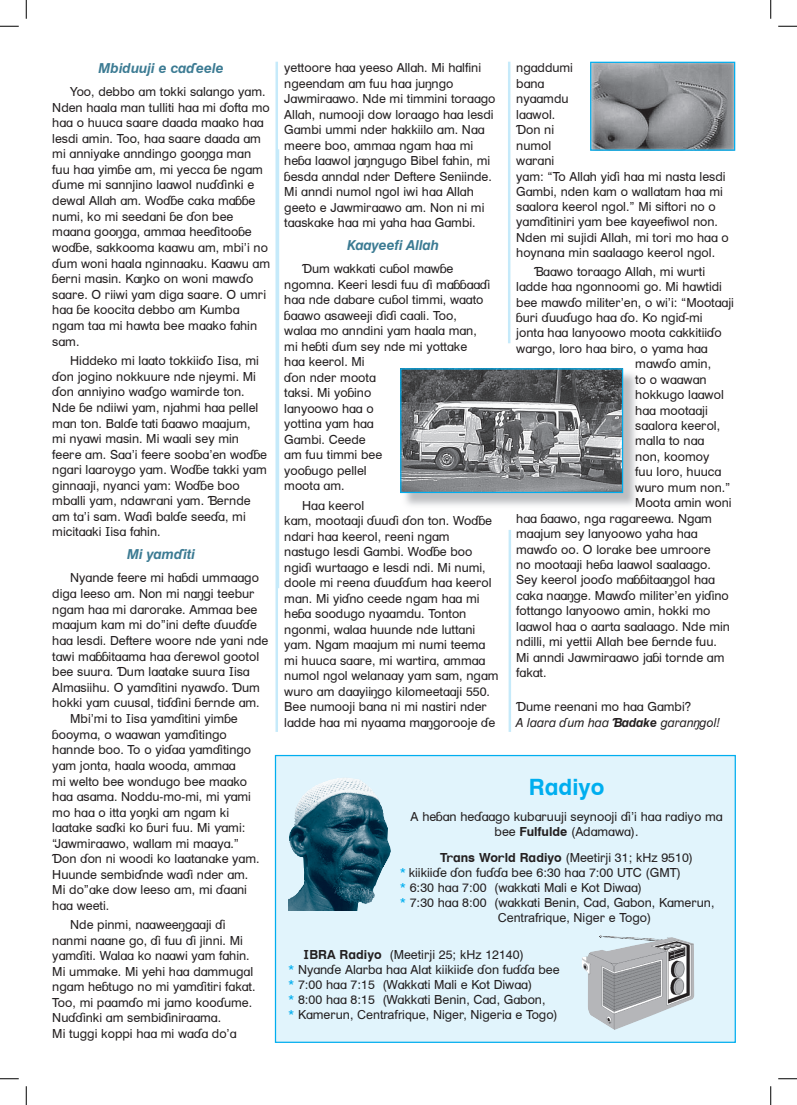
<style>
.page{position:relative;width:797px;height:1105px;background:#fff}
.page>*{position:absolute;margin:0;border:0;box-sizing:border-box;transform-origin:0 0}
.t1{font:700 22.5px "Pulaar JL Sans";color:#00aeef}
.t2{font:13.75px "Pulaar JL Sans Bd It";color:#3c7b93}
.t3{font:12.5px/15.5px "Pulaar JL Sans";color:#231f20}
.t4{font:12.5px "Arial";color:#231f20}
.s1{font-style:italic}
.s2{font-family:"Pulaar JL Sans Bd It"}
.s3{font-weight:700}
.s4{font-family:"Arial"}
.s5{color:#00aeef}
.s6{font-family:"Pulaar JL Sans"}
</style>
<div class="page">
<div style="left:275px;top:755px;width:460px;height:287px;background:#e1f4fc"></div>
<div style="left:275px;top:755px;width:461px;height:288px;border:1px solid #00aeef"></div>
<img style="left:401px;top:369px;width:235px;height:137px">
<img style="left:402px;top:370px;width:219px;height:121px">
<div style="left:400px;top:368px;width:223px;height:125px;border:1px solid #00aeef"></div>
<img style="left:592px;top:64px;width:141px;height:85px">
<div style="left:590px;top:62px;width:145px;height:89px;border:1px solid #00aeef"></div>
<hr style="left:277px;top:149px;width:2px;height:439px;background:#c6eafa">
<hr style="left:508px;top:62px;width:2px;height:281px;background:#c6eafa">
<hr style="left:275px;top:62px;width:3px;height:670px;background:#c6eafa">
<hr style="left:508px;top:530px;width:3px;height:202px;background:#c6eafa">
<img style="left:288px;top:802px;width:103px;height:108px">
<img style="left:582px;top:935px;width:112px;height:95px">
<svg style="left:0;top:25px;width:19px;height:2px"></svg>
<svg style="left:778px;top:25px;width:19px;height:2px"></svg>
<svg style="left:0;top:1078px;width:19px;height:1px"></svg>
<svg style="left:778px;top:1078px;width:19px;height:1px"></svg>
<svg style="left:25px;top:0;width:2px;height:19px"></svg>
<svg style="left:25px;top:1086px;width:2px;height:19px"></svg>
<svg style="left:770px;top:0;width:1px;height:19px"></svg>
<svg style="left:770px;top:1086px;width:1px;height:19px"></svg>
<p class="t2" style="left:99px;top:60px;width:127px">Mbiduuji e caxeele</p>
<p class="t3" style="left:52px;top:84px;width:219px;text-indent:18px">Yoo, debbo am tokki salango yam.<br>Nden haala man tulliti haa mi xofta mo haa o huuca saare daada maako haa lesdi amin. Too, haa saare daada am mi anniyake anndingo goozga man fuu haa yimve am, mi yecca ve ngam xume mi sannjino laawol nuxxinki e dewal Allah am. Woxve caka mavve numi, ko mi seedani ve xon bee maana goozga, ammaa heexitoove woxve, sakkooma kaawu am, mbi’i no xum woni haala nginnaaku. Kaawu am verni masin. Kazko on woni mawxo saare. O riiwi yam diga saare. O umri haa ve koocita debbo am Kumba ngam taa mi hawta bee maako fahin sam.</p>
<p class="t3" style="left:52px;top:353px;width:216px;text-indent:18px">Hiddeko mi laato tokkiixo Iisa, mi xon jogino nokkuure nde njeymi. Mi xon anniyino waxgo wamirde ton.<br>Nde ve ndiiwi yam, njahmi haa pellel man ton. Balxe tati vaawo maajum, mi nyawi masin. Mi waali sey min feere am. Saa’i feere sooba’en woxve ngari laaroygo yam. Woxve takki yam ginnaaji, nyanci yam: Woxve boo mballi yam, ndawrani yam. Vernde am ta’i sam. Waxi balxe seexa, mi micitaaki Iisa fahin.</p>
<p class="t2" style="left:127px;top:546px;width:69px">Mi yamxiti</p>
<p class="t3" style="left:70px;top:570px;width:190px">Nyande feere mi havdi ummaago</p>
<p class="t3" style="left:52px;top:586px;width:204px">diga leeso am. Non mi nazgi teebur</p>
<p class="t3" style="left:52px;top:601px;width:206px">ngam haa mi darorake. Ammaa bee</p>
<p class="t3" style="left:52px;top:617px;width:206px">maajum kam mi do”ini defte xuuxxe</p>
<p class="t3" style="left:52px;top:633px;width:217px">haa lesdi. Deftere woore nde yani nde</p>
<p class="t3" style="left:52px;top:648px;width:208px">tawi mavvitaama haa xerewol gootol</p>
<p class="t3" style="left:52px;top:664px;width:199px">bee suura. Xum laatake suura Iisa</p>
<p class="t3" style="left:52px;top:679px;width:209px">Almasiihu. O yamxitini nyawxo. Xum</p>
<p class="t3" style="left:52px;top:695px;width:209px">hokki yam cuusal, tixxini vernde am.</p>
<p class="t3" style="left:70px;top:711px;width:169px">Mbi’mi to Iisa yamxitini yimve</p>
<p class="t3" style="left:52px;top:726px;width:176px">vooyma, o waawan yamxitingo</p>
<p class="t3" style="left:52px;top:742px;width:200px">hannde boo. To o yixaa yamxitingo</p>
<p class="t3" style="left:52px;top:758px;width:185px">yam jonta, haala wooda, ammaa</p>
<p class="t3" style="left:52px;top:773px;width:196px">mi welto bee wondugo bee maako</p>
<p class="t3" style="left:52px;top:789px;width:200px">haa asama. Noddu-mo-mi, mi qami</p>
<p class="t3" style="left:52px;top:804px;width:178px">mo haa o itta yozki am ngam ki</p>
<p class="t3" style="left:52px;top:820px;width:195px">laatake saxki ko vuri fuu. Mi qami:</p>
<p class="t3" style="left:52px;top:836px;width:188px">“Jawmiraawo, wallam mi maaya.”</p>
<p class="t3" style="left:52px;top:851px;width:209px">Xon xon ni woodi ko laatanake yam.</p>
<p class="t3" style="left:52px;top:867px;width:197px">Huunde sembixnde waxi nder am.</p>
<p class="t3" style="left:52px;top:882px;width:196px">Mi do”ake dow leeso am, mi xaani</p>
<p class="t3" style="left:52px;top:898px;width:58px">haa weeti.</p>
<p class="t3" style="left:52px;top:917px;width:205px;text-indent:18px">Nde pinmi, naaweezgaaji xi nanmi naane go, xi fuu xi jinni. Mi yamxiti. Walaa ko naawi yam fahin.<br>Mi ummake. Mi yehi haa dammugal ngam hevtugo no mi yamxitiri fakat.<br>Too, mi paamxo mi jamo kooxume.<br>Nuxxinki am sembixiniraama.<br>Mi tuggi koppi haa mi waxa do’a</p>
<p class="t3" style="left:284px;top:60px;width:213px">yettoore haa yeeso Allah. Mi halfini ngeendam am fuu haa juzngo<br>Jawmiraawo. Nde mi timmini toraago<br>Allah, numooji dow loraago haa lesdi<br>Gambi ummi nder hakkiilo am. Naa meere boo, ammaa ngam haa mi heva laawol jazngugo Bibel fahin, mi vesda anndal nder Deftere Seniinde.<br>Mi anndi numol ngol iwi haa Allah geeto e Jawmiraawo am. Non ni mi taaskake haa mi yaha haa Gambi.</p>
<p class="t2" style="left:347px;top:237px;width:94px">Kaayeefi Allah</p>
<p class="t3" style="left:284px;top:261px;width:207px;text-indent:18px">Xum wakkati cuvol mawve ngomna. Keeri lesdi fuu xi mavvaaxi haa nde dabare cuvol timmi, waato vaawo asaweeji xixi caali. Too, walaa mo anndini yam haala man, mi hevti xum sey nde mi yottake haa keerol. Mi<br>xon nder moota<br>taksi. Mi yovino<br>lanyoowo haa o<br>yottina yam haa<br>Gambi. Ceede<br>am fuu timmi bee<br>yoovugo pellel<br>moota am.</p>
<p class="t3" style="left:284px;top:497px;width:216px;text-indent:18px">Haa keerol<br>kam, mootaaji xuuxi xon ton. Woxve ndari haa keerol, reeni ngam<br>nastugo lesdi Gambi. Woxve boo ngixi wurtaago e lesdi ndi. Mi numi, doole mi reena xuuxxum haa keerol man. Mi yixno ceede ngam haa mi heva soodugo nyaamdu. Tonton ngonmi, walaa huunde nde luttani yam. Ngam maajum mi numi teema mi huuca saare, mi wartira, ammaa numol ngol welanaay yam sam, ngam wuro am daayiizgo kilomeetaaji 550.<br>Bee numooji bana ni mi nastiri nder ladde haa mi nyaama mazgorooje xe</p>
<p class="t3" style="left:516px;top:60px;width:214px">ngaddumi<br>bana<br>nyaamdu<br>laawol.<br>Xon ni<br>numol<br>warani<br>yam: “To Allah yixi haa mi nasta lesdi<br>Gambi, nden kam o wallatam haa mi saalora keerol ngol.” Mi siftori no o yamxitiniri yam bee kayeefiwol non.<br>Nden mi sujidi Allah, mi tori mo haa o hoynana min saalaago keerol ngol.</p>
<p class="t3" style="left:534px;top:263px;width:172px">Vaawo toraago Allah, mi wurti</p>
<p class="t3" style="left:516px;top:279px;width:207px">ladde haa ngonnoomi go. Mi hawtidi</p>
<p class="t3" style="left:516px;top:294px;width:219px">bee mawxo militer’en, o wi’i: “Mootaaji</p>
<p class="t3" style="left:516px;top:310px;width:188px">vuri xuuxugo haa xo. Ko ngix-mi</p>
<p class="t3" style="left:516px;top:325px;width:207px">jonta haa lanyoowo moota cakkitiixo</p>
<p class="t3" style="left:516px;top:341px;width:193px">wargo, loro haa biro, o qama haa</p>
<p class="t3" style="left:635px;top:356px;width:77px">mawxo amin,</p>
<p class="t3" style="left:635px;top:371px;width:73px">to o waawan</p>
<p class="t3" style="left:635px;top:387px;width:90px">hokkugo laawol</p>
<p class="t3" style="left:635px;top:402px;width:74px">haa mootaaji</p>
<p class="t3" style="left:635px;top:418px;width:86px">saalora keerol,</p>
<p class="t3" style="left:635px;top:433px;width:70px">malla to naa</p>
<p class="t3" style="left:635px;top:449px;width:75px">non, koomoy</p>
<p class="t3" style="left:635px;top:464px;width:87px">fuu loro, huuca</p>
<p class="t3" style="left:635px;top:479px;width:97px">wuro mum non.”</p>
<p class="t3" style="left:635px;top:495px;width:98px">Moota amin woni</p>
<p class="t3" style="left:516px;top:510px;width:197px">haa vaawo, nga ragareewa. Ngam</p>
<p class="t3" style="left:516px;top:526px;width:183px">maajum sey lanyoowo yaha haa</p>
<p class="t3" style="left:516px;top:541px;width:196px">mawxo oo. O lorake bee umroore</p>
<p class="t3" style="left:516px;top:557px;width:196px">no mootaaji heva laawol saalaago.</p>
<p class="t3" style="left:516px;top:572px;width:200px">Sey keerol jooxo mavvitaazgol haa</p>
<p class="t3" style="left:516px;top:588px;width:214px">caka naazge. Mawxo militer’en yixino</p>
<p class="t3" style="left:516px;top:603px;width:196px">fottango lanyoowo amin, hokki mo</p>
<p class="t3" style="left:516px;top:618px;width:215px">laawol haa o aarta saalaago. Nde min</p>
<p class="t3" style="left:516px;top:634px;width:202px">ndilli, mi yettii Allah bee vernde fuu.</p>
<p class="t3" style="left:516px;top:649px;width:210px">Mi anndi Jawmiraawo javi tornde am</p>
<p class="t3" style="left:516px;top:665px;width:32px">fakat.</p>
<p class="t3" style="left:516px;top:699px;width:206px">Xume reenani mo haa Gambi?<br><span class="s1">A laara xum haa</span> <span class="s2">Vadake</span> <span class="s1">garanzgol!</span></p>
<h1 class="t1" style="left:528px;top:774px;width:77px">Radiyo</h1>
<p class="t3" style="left:410px;top:809px;width:313px;line-height:15px;text-align:center">A hevan hexaago kubaruuji seynooji xi’i haa radiyo ma bee <span class="s3">Fulfulde</span> (Adamawa).</p>
<p class="t3" style="left:400px;top:849px;width:316px;line-height:15px;text-indent:40px"><span class="s3">Trans World Radiyo</span> (Meetirji 31; <span class="s4">kHz</span> 9510)<br><span class="s5">*</span> kiikiixe xon fuxxa bee 6:30 haa 7:00 UTC (GMT)<br><span class="s5">*</span> 6:30 haa 7:00 (wakkati Mali e Kot Diwaa)<br><span class="s5">*</span> 7:30 haa 8:00 (wakkati Benin, Cad, Gabon, Kamerun,</p>
<p class="t4" style="left:497px;top:913px;width:155px">Centrafrique<span class="s6">, Niger e Togo)</span></p>
<p class="t3" style="left:288px;top:947px;width:273px;line-height:15px;text-indent:16px"><span class="s3">IBRA Radiyo</span> (Meetirji 25; <span class="s4">kHz</span> 12140)<br><span class="s5">*</span> Nyanxe Alarba haa Alat kiikiixe xon fuxxa bee <span class="s5">*</span> 7:00 haa 7:15 (Wakkati Mali e Kot Diwaa)<br><span class="s5">*</span> 8:00 haa 8:15 (Wakkati Benin, Cad, Gabon,<br><span class="s5">*</span> Kamerun, <span class="s4">Centrafrique</span>, Niger, Nigeria e Togo)</p>
</div>
